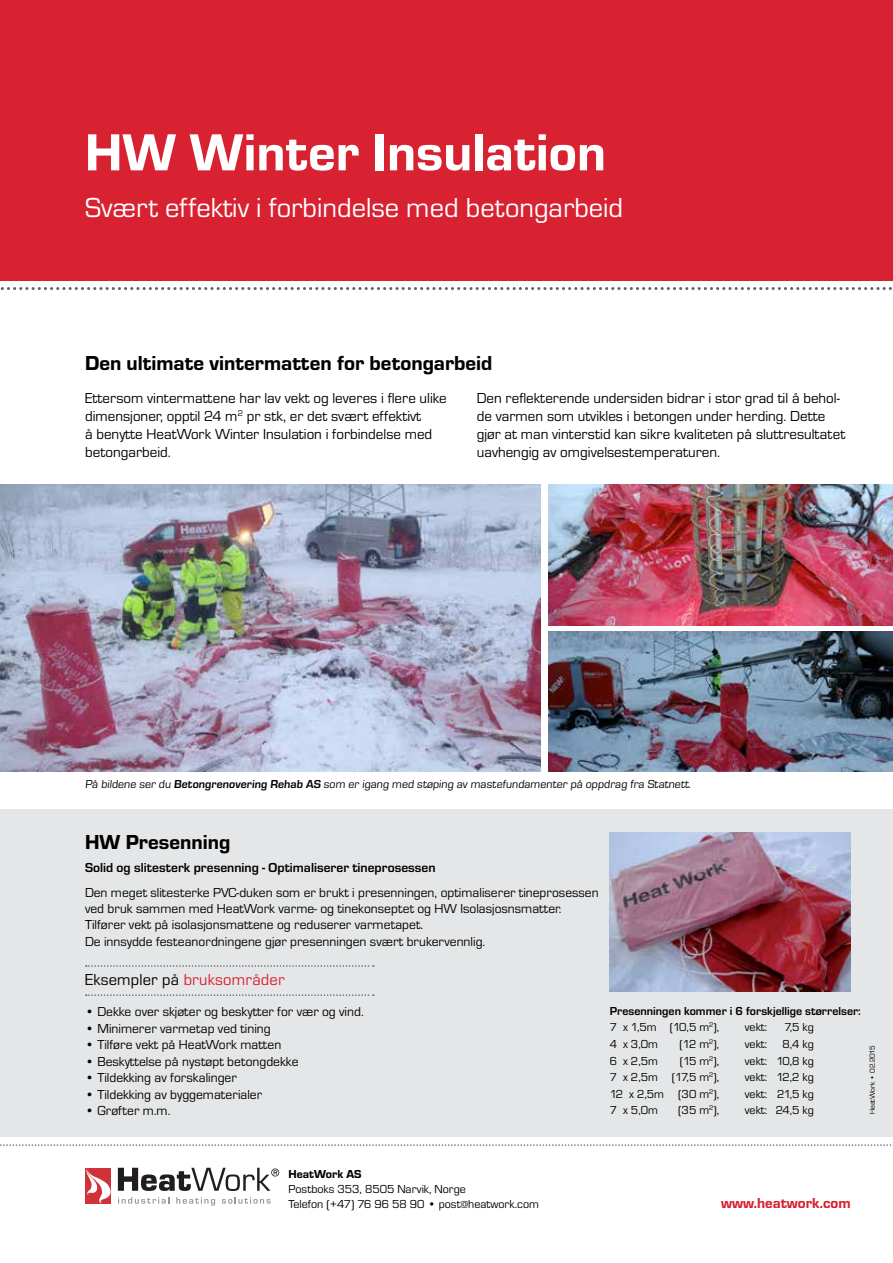
<style>
.page{position:relative;width:893px;height:1263px;background:#fff}
.page>*{position:absolute;margin:0;border:0;box-sizing:border-box;transform-origin:0 0}
.t1{font:54px "Eurostile T Heav";color:#fff}
.t2{font:28.5px "Eurostile T";color:#fff}
.t3{font:21px "Eurostile T Heav";color:#000}
.t4{font:16.5px "Eurostile T";letter-spacing:.01em;color:#d82131}
.t5{font:15px/18px "Eurostile T";color:#000}
.t6{font:15px "Eurostile T Heav";color:#d82131}
.t7{font:13.5px/16.5px "Eurostile T";color:#000}
.t8{font:700 13.5px "Eurostile T";color:#000}
.t9{font:12px/15px "Eurostile T";color:#000}
.t10{font:700 12px/16.5px "Eurostile T";color:#000}
.t11{font:12px "Eurostile T Heav";color:#000}
.t12{font:7.5px "Eurostile T";color:#000}
.s1{font-weight:700}
.s2{color:#000}
.s3{font-weight:400}
</style>
<div class="page">
<div style="left:86px;top:1168px;width:25px;height:36px;background:#d13239"></div>
<svg style="left:86px;top:1168px;width:25px;height:35px"></svg>
<svg style="left:118px;top:1197px;width:51px;height:7px"></svg>
<svg style="left:176px;top:1197px;width:39px;height:8px"></svg>
<svg style="left:222px;top:1197px;width:49px;height:7px"></svg>
<svg style="left:118px;top:1168px;width:161px;height:23px"></svg>
<svg style="left:0;top:1144px;width:893px;height:2px"></svg>
<div style="left:0;top:809px;width:893px;height:327px;background:#e5e6e7"></div>
<img style="left:610px;top:832px;width:240px;height:159px">
<svg style="left:0;top:287px;width:892px;height:3px"></svg>
<div style="left:0;top:0;width:893px;height:281px;background:#d82131"></div>
<img style="left:0;top:485px;width:541px;height:287px">
<img style="left:548px;top:485px;width:345px;height:140px">
<img style="left:548px;top:631px;width:345px;height:141px">
<svg style="left:86px;top:965px;width:288px;height:2px"></svg>
<svg style="left:86px;top:994px;width:288px;height:2px"></svg>
<h1 class="t1" style="left:85px;top:123px;width:522px">HW Winter Insulation</h1>
<h2 class="t2" style="left:85px;top:192px;width:540px">Svært effektiv i forbindelse med betongarbeid</h2>
<h3 class="t3" style="left:85px;top:351px;width:409px">Den ultimate vintermatten for betongarbeid</h3>
<p class="t5" style="left:85px;top:389px;width:363px">Ettersom vintermattene har lav vekt og leveres i flere ulike dimensjoner, opptil 24 m<sup>2</sup> pr stk, er det svært effektivt<br>å benytte HeatWork Winter Insulation i forbindelse med betongarbeid.</p>
<p class="t5" style="left:477px;top:389px;width:370px">Den reflekterende undersiden bidrar i stor grad til å behol&shy;de varmen som utvikles i betongen under herding. Dette gjør at man vinterstid kan sikre kvaliteten på sluttresultatet uavhengig av omgivelsestemperaturen.</p>
<p class="t9" style="left:85px;top:776px;width:609px">På bildene ser du <span class="s1">Betongrenovering Rehab AS</span> som er igang med støping av mastefundamenter på oppdrag fra Statnett.</p>
<h3 class="t3" style="left:85px;top:831px;width:147px">HW Presenning</h3>
<p class="t8" style="left:85px;top:861px;width:352px">Solid og slitesterk presenning - Optimaliserer tineprosessen</p>
<p class="t7" style="left:85px;top:884px;width:515px">Den meget slitesterke PVC-duken som er brukt i presenningen, optimaliserer tineprosessen ved bruk sammen med HeatWork varme- og tinekonseptet og HW Isolasjosnsmatter.<br>Tilfører vekt på isolasjonsmattene og reduserer varmetapet.<br>De innsydde festeanordningene gjør presenningen svært brukervennlig.</p>
<p class="t4" style="left:85px;top:971px;width:201px"><span class="s2">Eksempler på</span> bruksområder</p>
<p class="t7" style="left:85px;top:1003px;width:280px">• Dekke over skjøter og beskytter for vær og vind.</p>
<p class="t7" style="left:85px;top:1020px;width:187px">• Minimerer varmetap ved tining</p>
<p class="t7" style="left:85px;top:1036px;width:198px">• Tilføre vekt på HeatWork matten</p>
<p class="t7" style="left:85px;top:1053px;width:215px">• Beskyttelse på nystøpt betongdekke</p>
<p class="t7" style="left:85px;top:1069px;width:153px">• Tildekking av forskalinger</p>
<p class="t7" style="left:85px;top:1086px;width:179px">• Tildekking av byggematerialer</p>
<p class="t7" style="left:85px;top:1102px;width:87px">• Grøfter m.m.</p>
<p class="t10" style="left:610px;top:1003px;width:252px">Presenningen kommer i 6 forskjellige størrelser:<br><span class="s3">7 x 1,5m (10,5 m</span><sup>2</sup><span class="s3">),</span></p>
<p class="t9" style="left:745px;top:1020px;width:24px">vekt:</p>
<p class="t9" style="left:784px;top:1020px;width:31px">7,5 kg</p>
<p class="t9" style="left:610px;top:1036px;width:50px">4 x 3,0m</p>
<p class="t9" style="left:680px;top:1036px;width:41px">(12 m<sup>2</sup>),</p>
<p class="t9" style="left:745px;top:1036px;width:24px">vekt:</p>
<p class="t9" style="left:782px;top:1036px;width:33px">8,4 kg</p>
<p class="t9" style="left:610px;top:1053px;width:50px">6 x 2,5m</p>
<p class="t9" style="left:680px;top:1053px;width:41px">(15 m<sup>2</sup>),</p>
<p class="t9" style="left:745px;top:1053px;width:70px">vekt: 10,8 kg</p>
<p class="t9" style="left:610px;top:1069px;width:111px">7 x 2,5m (17,5 m<sup>2</sup>),</p>
<p class="t9" style="left:745px;top:1069px;width:70px">vekt: 12,2 kg</p>
<p class="t9" style="left:610px;top:1086px;width:111px">12 x 2,5m (30 m<sup>2</sup>),</p>
<p class="t9" style="left:745px;top:1086px;width:70px">vekt: 21,5 kg</p>
<p class="t9" style="left:610px;top:1102px;width:50px">7 x 5,0m</p>
<p class="t9" style="left:678px;top:1102px;width:42px">(35 m<sup>2</sup>),</p>
<p class="t9" style="left:745px;top:1102px;width:70px">vekt: 24,5 kg</p>
<p class="t12" style="left:868px;top:1114px;width:70px;rotate:-90deg">HeatWork • 02.2015</p>
<p class="t11" style="left:288px;top:1167px;width:75px">HeatWork AS</p>
<p class="t9" style="left:288px;top:1181px;width:252px">Postboks 353, 8505 Narvik, Norge<br>Telefon (+47) 76 96 58 90 • post@heatwork.com</p>
<p class="t6" style="left:721px;top:1195px;width:131px">www.heatwork.com</p>
</div>
